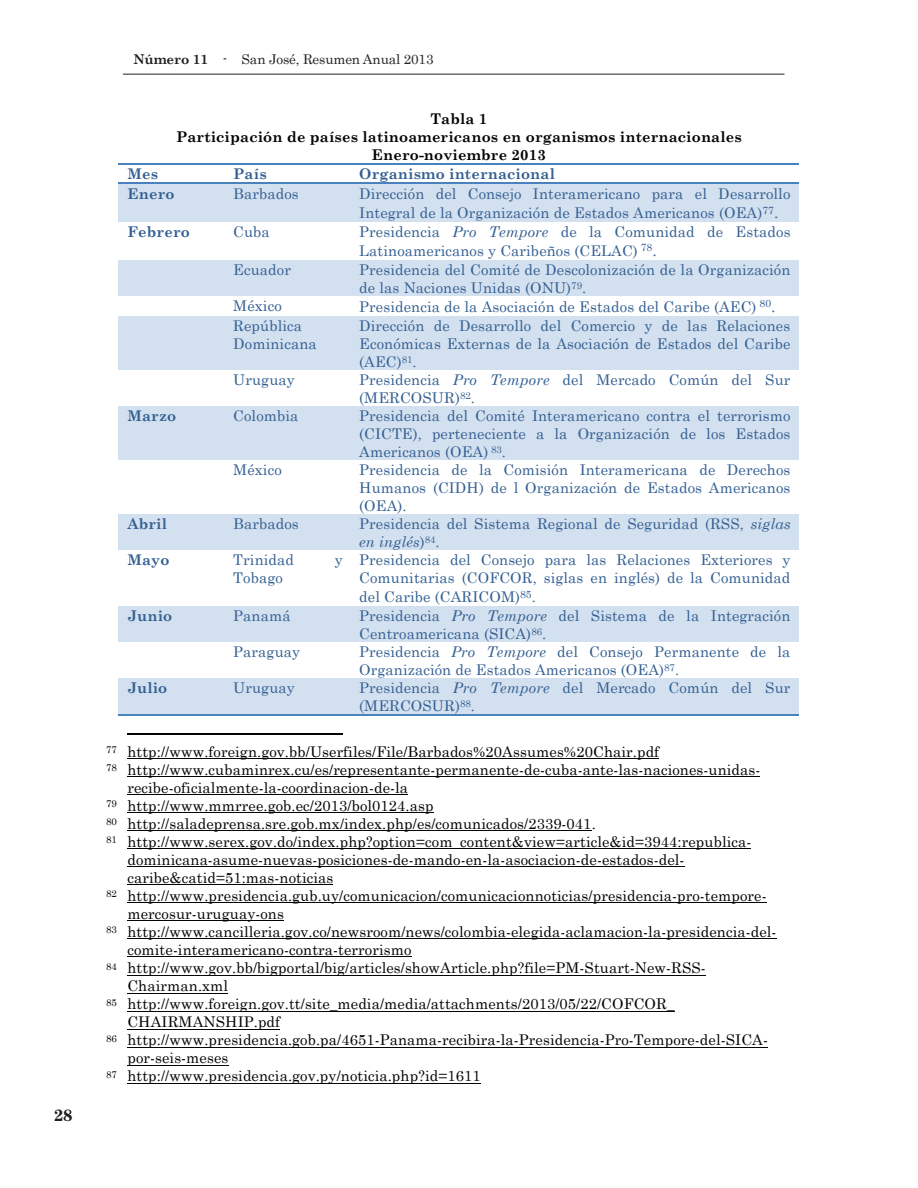
<style>
.page{position:relative;width:918px;height:1188px;background:#fff}
.page>*{position:absolute;margin:0;border:0;box-sizing:border-box;transform-origin:0 0}
.t1{font:700 16.5px "Century";color:#231f20}
.t2{font:14.7px/18px "Century Schoolbook";letter-spacing:.01em;color:#346093}
.t3{font:14.7px "Century Schoolbook";letter-spacing:.01em;color:#040503}
.t4{font:700 14.7px/18px "Century Schoolbook";letter-spacing:.01em;color:#040503;text-align:center}
.t5{font:700 14.7px "Century Schoolbook";letter-spacing:.01em;color:#346093}
.t6{font:13.5px "Century";letter-spacing:-.01em;color:#231f20}
.s1{font-family:"Century Schoolbook";font-weight:700}
.s2{font-size:16.2px}
.s3{font-style:italic}
</style>
<div class="page">
<hr style="left:123px;top:74px;width:661px;height:1px;background:#231f20">
<hr style="left:118px;top:163px;width:107px;height:1px;background:#4a81bf">
<hr style="left:227px;top:163px;width:124px;height:1px;background:#4a81bf">
<hr style="left:352px;top:163px;width:446px;height:1px;background:#4a81bf">
<div style="left:118px;top:184px;width:107px;height:38px;background:#d3e0ef"></div>
<div style="left:224px;top:184px;width:127px;height:38px;background:#d3e0ef"></div>
<div style="left:350px;top:184px;width:448px;height:38px;background:#d3e0ef"></div>
<hr style="left:118px;top:183px;width:107px;height:1px;background:#4a81bf">
<hr style="left:227px;top:183px;width:124px;height:1px;background:#4a81bf">
<hr style="left:352px;top:183px;width:446px;height:1px;background:#4a81bf">
<div style="left:118px;top:260px;width:107px;height:36px;background:#d3e0ef"></div>
<div style="left:224px;top:260px;width:127px;height:36px;background:#d3e0ef"></div>
<div style="left:350px;top:260px;width:448px;height:36px;background:#d3e0ef"></div>
<div style="left:118px;top:316px;width:107px;height:54px;background:#d3e0ef"></div>
<div style="left:224px;top:316px;width:127px;height:54px;background:#d3e0ef"></div>
<div style="left:350px;top:316px;width:448px;height:54px;background:#d3e0ef"></div>
<div style="left:118px;top:406px;width:107px;height:54px;background:#d3e0ef"></div>
<div style="left:224px;top:406px;width:127px;height:54px;background:#d3e0ef"></div>
<div style="left:350px;top:406px;width:448px;height:54px;background:#d3e0ef"></div>
<div style="left:118px;top:514px;width:107px;height:36px;background:#d3e0ef"></div>
<div style="left:224px;top:514px;width:127px;height:36px;background:#d3e0ef"></div>
<div style="left:350px;top:514px;width:448px;height:36px;background:#d3e0ef"></div>
<div style="left:118px;top:606px;width:107px;height:36px;background:#d3e0ef"></div>
<div style="left:224px;top:606px;width:127px;height:36px;background:#d3e0ef"></div>
<div style="left:350px;top:606px;width:448px;height:36px;background:#d3e0ef"></div>
<div style="left:118px;top:678px;width:107px;height:36px;background:#d3e0ef"></div>
<div style="left:224px;top:678px;width:127px;height:36px;background:#d3e0ef"></div>
<div style="left:350px;top:678px;width:448px;height:36px;background:#d3e0ef"></div>
<hr style="left:118px;top:714px;width:107px;height:2px;background:#4a81bf">
<hr style="left:226px;top:714px;width:125px;height:2px;background:#4a81bf">
<hr style="left:351px;top:714px;width:447px;height:2px;background:#4a81bf">
<hr style="left:127px;top:734px;width:216px;height:1px;background:#040503">
<hr style="left:127px;top:758px;width:532px;height:1px;background:#040503">
<hr style="left:127px;top:776px;width:633px;height:1px;background:#040503">
<hr style="left:127px;top:794px;width:281px;height:1px;background:#040503">
<hr style="left:127px;top:812px;width:307px;height:1px;background:#040503">
<hr style="left:127px;top:830px;width:465px;height:1px;background:#040503">
<hr style="left:127px;top:848px;width:624px;height:1px;background:#040503">
<hr style="left:127px;top:866px;width:558px;height:1px;background:#040503">
<hr style="left:127px;top:884px;width:206px;height:1px;background:#040503">
<hr style="left:127px;top:902px;width:640px;height:1px;background:#040503">
<hr style="left:127px;top:920px;width:157px;height:1px;background:#040503">
<hr style="left:127px;top:938px;width:650px;height:1px;background:#040503">
<hr style="left:127px;top:956px;width:284px;height:1px;background:#040503">
<hr style="left:127px;top:975px;width:579px;height:1px;background:#040503">
<hr style="left:127px;top:993px;width:101px;height:1px;background:#040503">
<hr style="left:127px;top:1011px;width:548px;height:1px;background:#040503">
<hr style="left:127px;top:1029px;width:153px;height:1px;background:#040503">
<hr style="left:127px;top:1047px;width:641px;height:1px;background:#040503">
<hr style="left:127px;top:1065px;width:102px;height:1px;background:#040503">
<hr style="left:127px;top:1083px;width:354px;height:1px;background:#040503">
<p class="t1" style="left:54px;top:1106px;width:20px">28</p>
<p class="t6" style="left:134px;top:48px;width:301px"><span class="s1">Número 11</span> - San José, Resumen Anual 2013</p>
<p class="t4" style="left:176px;top:109px;width:567px">Tabla 1<br>Participación de países latinoamericanos en organismos internacionales<br>Enero-noviembre 2013</p>
<p class="t5" style="left:127px;top:165px;width:32px">Mes</p>
<p class="t5" style="left:233px;top:165px;width:35px">País</p>
<p class="t5" style="left:359px;top:165px;width:197px">Organismo internacional</p>
<p class="t5" style="left:127px;top:185px;width:49px">Enero</p>
<p class="t2" style="left:233px;top:184px;width:67px">Barbados</p>
<p class="t2" style="left:359px;top:184px;width:433px;line-height:19.5px">Dirección del Consejo Interamericano para el Desarrollo<br>Integral de la Organización de Estados Americanos (OEA)<sup>77</sup><span class="s2">.</span></p>
<p class="t5" style="left:127px;top:223px;width:64px">Febrero</p>
<p class="t2" style="left:233px;top:222px;width:38px">Cuba</p>
<p class="t2" style="left:359px;top:221px;width:433px;line-height:19.5px">Presidencia <span class="s3">Pro Tempore</span> de la Comunidad de Estados<br>Latinoamericanos y Caribeños (CELAC) <sup>78</sup><span class="s2">.</span></p>
<p class="t2" style="left:233px;top:260px;width:59px">Ecuador</p>
<p class="t2" style="left:359px;top:260px;width:433px">Presidencia del Comité de Descolonización de la Organización de las Naciones Unidas (ONU)<sup>79</sup>.</p>
<p class="t2" style="left:233px;top:296px;width:50px">México</p>
<p class="t2" style="left:359px;top:297px;width:418px">Presidencia de la Asociación de Estados del Caribe (AEC) <sup>80</sup><span class="s2">.</span></p>
<p class="t2" style="left:233px;top:316px;width:85px">República<br>Dominicana</p>
<p class="t2" style="left:359px;top:316px;width:433px;text-align:justify">Dirección de Desarrollo del Comercio y de las Relaciones Económicas Externas de la Asociación de Estados del Caribe (AEC)<sup>81</sup>.</p>
<p class="t2" style="left:233px;top:370px;width:63px">Uruguay</p>
<p class="t2" style="left:359px;top:370px;width:433px">Presidencia <span class="s3">Pro Tempore</span> del Mercado Común del Sur (MERCOSUR)<sup>82</sup>.</p>
<p class="t5" style="left:127px;top:406px;width:50px">Marzo</p>
<p class="t2" style="left:233px;top:406px;width:67px">Colombia</p>
<p class="t2" style="left:359px;top:406px;width:433px;text-align:justify">Presidencia del Comité Interamericano contra el terrorismo (CICTE), perteneciente a la Organización de los Estados Americanos (OEA) <sup>83</sup>.</p>
<p class="t2" style="left:233px;top:460px;width:50px">México</p>
<p class="t2" style="left:359px;top:460px;width:433px;text-align:justify">Presidencia de la Comisión Interamericana de Derechos Humanos (CIDH) de l Organización de Estados Americanos (OEA).</p>
<p class="t5" style="left:127px;top:515px;width:41px">Abril</p>
<p class="t2" style="left:233px;top:514px;width:67px">Barbados</p>
<p class="t2" style="left:359px;top:514px;width:433px">Presidencia del Sistema Regional de Seguridad (RSS, <span class="s3">siglas en inglés</span>)<sup>84</sup>.</p>
<p class="t5" style="left:127px;top:551px;width:44px">Mayo</p>
<p class="t2" style="left:233px;top:550px;width:62px">Trinidad</p>
<p class="t2" style="left:335px;top:550px;width:9px">y</p>
<p class="t2" style="left:233px;top:568px;width:51px">Tobago</p>
<p class="t2" style="left:359px;top:550px;width:433px">Presidencia del Consejo para las Relaciones Exteriores y<br>Comunitarias (COFCOR, siglas en inglés) de la Comunidad</p>
<p class="t2" style="left:359px;top:588px;width:178px">del Caribe (CARICOM)<sup>85</sup>.</p>
<p class="t5" style="left:127px;top:607px;width:46px">Junio</p>
<p class="t2" style="left:233px;top:606px;width:59px">Panamá</p>
<p class="t2" style="left:359px;top:606px;width:433px">Presidencia <span class="s3">Pro Tempore</span> del Sistema de la Integración<br>Centroamericana (SICA)<sup>86</sup>.</p>
<p class="t2" style="left:233px;top:642px;width:68px">Paraguay</p>
<p class="t2" style="left:359px;top:642px;width:433px">Presidencia <span class="s3">Pro Tempore</span> del Consejo Permanente de la<br>Organización de Estados Americanos (OEA)<sup>87</sup>.</p>
<p class="t5" style="left:127px;top:679px;width:41px">Julio</p>
<p class="t2" style="left:233px;top:678px;width:63px">Uruguay</p>
<p class="t2" style="left:359px;top:678px;width:433px">Presidencia <span class="s3">Pro Tempore</span> del Mercado Común del Sur (MERCOSUR)<sup>88</sup>.</p>
<p class="t3" style="left:106px;top:742px;width:555px"><sup>77</sup> http://www.foreign.gov.bb/Userfiles/File/Barbados%20Assumes%20Chair.pdf</p>
<p class="t3" style="left:106px;top:760px;width:656px"><sup>78</sup> http://www.cubaminrex.cu/es/representante-permanente-de-cuba-ante-las-naciones-unidas-</p>
<p class="t3" style="left:127px;top:778px;width:282px">recibe-oficialmente-la-coordinacion-de-la</p>
<p class="t3" style="left:106px;top:796px;width:329px"><sup>79</sup> http://www.mmrree.gob.ec/2013/bol0124.asp</p>
<p class="t3" style="left:106px;top:814px;width:491px"><sup>80</sup> http://saladeprensa.sre.gob.mx/index.php/es/comunicados/2339-041.</p>
<p class="t3" style="left:106px;top:832px;width:647px"><sup>81</sup> http://www.serex.gov.do/index.php?option=com_content&amp;view=article&amp;id=3944:republica-</p>
<p class="t3" style="left:127px;top:850px;width:559px">dominicana-asume-nuevas-posiciones-de-mando-en-la-asociacion-de-estados-del-</p>
<p class="t3" style="left:127px;top:868px;width:207px">caribe&amp;catid=51:mas-noticias</p>
<p class="t3" style="left:106px;top:886px;width:662px"><sup>82</sup> http://www.presidencia.gub.uy/comunicacion/comunicacionnoticias/presidencia-pro-tempore-</p>
<p class="t3" style="left:127px;top:904px;width:158px">mercosur-uruguay-ons</p>
<p class="t3" style="left:106px;top:922px;width:672px"><sup>83</sup> http://www.cancilleria.gov.co/newsroom/news/colombia-elegida-aclamacion-la-presidencia-del-</p>
<p class="t3" style="left:127px;top:940px;width:285px">comite-interamericano-contra-terrorismo</p>
<p class="t3" style="left:106px;top:959px;width:601px"><sup>84</sup> http://www.gov.bb/bigportal/big/articles/showArticle.php?file=PM-Stuart-New-RSS-</p>
<p class="t3" style="left:127px;top:977px;width:102px">Chairman.xml</p>
<p class="t3" style="left:106px;top:995px;width:570px"><sup>85</sup> http://www.foreign.gov.tt/site_media/media/attachments/2013/05/22/COFCOR_</p>
<p class="t3" style="left:127px;top:1013px;width:154px">CHAIRMANSHIP.pdf</p>
<p class="t3" style="left:106px;top:1031px;width:663px"><sup>86</sup> http://www.presidencia.gob.pa/4651-Panama-recibira-la-Presidencia-Pro-Tempore-del-SICA-</p>
<p class="t3" style="left:127px;top:1049px;width:102px">por-seis-meses</p>
<p class="t3" style="left:106px;top:1067px;width:376px"><sup>87</sup> http://www.presidencia.gov.py/noticia.php?id=1611</p>
</div>
